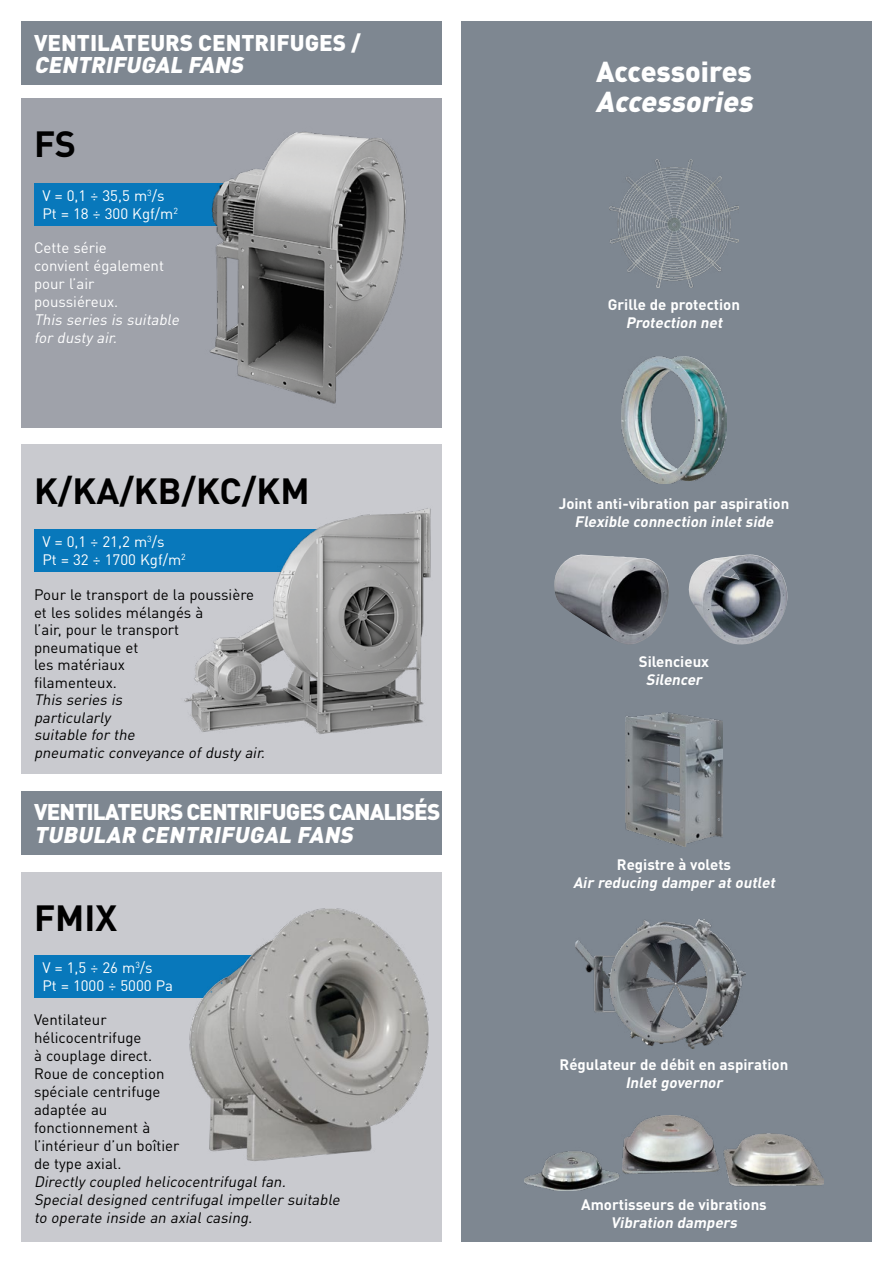
<style>
.page{position:relative;width:893px;height:1263px;background:#fff}
.page>*{position:absolute;margin:0;border:0;box-sizing:border-box;transform-origin:0 0}
.t1{font:700 36px "DIN Pro";color:#000}
.t2{font:900 28.5px "DIN Pro";color:#fff}
.t3{font:italic 900 28.5px "DIN Pro";color:#fff}
.t4{font:italic 900 22.5px "DIN Pro";color:#fff}
.t5{font:900 22.5px "DIN Pro";letter-spacing:-.04em;color:#fff}
.t6{font:900 22.5px "DIN Pro";color:#fff}
.t7{font:15px/18px "DIN Pro";color:#000}
.t8{font:italic 15px/17.5px "DIN Pro";color:#000}
.t9{font:15px/18px "DIN Pro";color:#fff}
.t10{font:700 15px "DIN Pro";color:#fff}
.t11{font:italic 700 15px "DIN Pro";color:#fff}
.t12{font:italic 15px/18px "DIN Pro";color:#fff}
</style>
<div class="page">
<div style="left:461px;top:21px;width:411px;height:1221px;background:#7e8791"></div>
<div style="left:21px;top:791px;width:421px;height:64px;background:#7e8791"></div>
<div style="left:21px;top:444px;width:421px;height:330px;background:#c9cacf"></div>
<div style="left:34px;top:529px;width:308px;height:43px;background:#0878bb"></div>
<div style="left:21px;top:98px;width:421px;height:329px;background:#9fa2aa"></div>
<div style="left:34px;top:183px;width:189px;height:42px;background:#0878bb"></div>
<img style="left:201px;top:132px;width:205px;height:272px">
<img style="left:184px;top:508px;width:247px;height:226px">
<img style="left:575px;top:919px;width:170px;height:130px">
<img style="left:621px;top:356px;width:106px;height:128px">
<img style="left:609px;top:160px;width:130px;height:127px">
<img style="left:625px;top:713px;width:98px;height:133px">
<img style="left:525px;top:1116px;width:298px;height:75px">
<img style="left:554px;top:554px;width:115px;height:90px">
<img style="left:692px;top:554px;width:58px;height:21px">
<div style="left:21px;top:872px;width:421px;height:370px;background:#c9cacf"></div>
<div style="left:34px;top:955px;width:308px;height:42px;background:#0878bb"></div>
<img style="left:184px;top:908px;width:245px;height:253px">
<div style="left:21px;top:21px;width:421px;height:64px;background:#7e8791"></div>
<h3 class="t6" style="left:34px;top:27px;width:328px">VENTILATEURS CENTRIFUGES /</h3>
<h3 class="t4" style="left:34px;top:50px;width:216px">CENTRIFUGAL FANS</h3>
<h1 class="t1" style="left:34px;top:120px;width:44px">FS</h1>
<p class="t9" style="left:43px;top:186px;width:137px">V = 0,1 ÷ 35,5 m<sup>3</sup>/s<br>Pt = 18 ÷ 300 Kgf/m<sup>2</sup></p>
<p class="t9" style="left:34px;top:238px;width:132px">Cette série convient également pour l’air poussiéreux.</p>
<p class="t12" style="left:34px;top:310px;width:150px">This series is suitable for dusty air.</p>
<h1 class="t1" style="left:34px;top:466px;width:277px">K/KA/KB/KC/KM</h1>
<p class="t9" style="left:43px;top:532px;width:145px">V = 0,1 ÷ 21,2 m<sup>3</sup>/s<br>Pt = 32 ÷ 1700 Kgf/m<sup>2</sup></p>
<p class="t7" style="left:34px;top:585px;width:222px;line-height:17.5px">Pour le transport de la poussière et les solides mélangés à<br>l’air, pour le transport pneumatique et<br>les matériaux<br>filamenteux.</p>
<p class="t8" style="left:34px;top:690px;width:236px">This series is<br>particularly<br>suitable for the<br>pneumatic conveyance ofdusty air.</p>
<h3 class="t5" style="left:34px;top:797px;width:408px">VENTILATEURS CENTRIFUGES CANALISÉS</h3>
<h3 class="t4" style="left:34px;top:819px;width:325px">TUBULAR CENTRIFUGAL FANS</h3>
<h1 class="t1" style="left:34px;top:894px;width:85px">FMIX</h1>
<p class="t9" style="left:43px;top:958px;width:132px">V = 1,5 ÷ 26 m<sup>3</sup>/s<br>Pt = 1000 ÷ 5000 Pa</p>
<p class="t7" style="left:34px;top:1010px;width:147px">Ventilateur hélicocentrifuge<br>à couplage direct.<br>Roue de conception spéciale centrifuge adaptée au fonctionnement à l’intérieur d’un boîtier de type axial.</p>
<p class="t8" style="left:34px;top:1172px;width:311px;line-height:18px">Directly coupled helicocentrifugalfan.<br>Specialdesigned centrifugalimpeller suitable to operate inside an axialcasing.</p>
<h2 class="t2" style="left:596px;top:53px;width:157px">Accessoires</h2>
<h2 class="t3" style="left:596px;top:83px;width:165px">Accessories</h2>
<p class="t10" style="left:608px;top:295px;width:134px">Grille de protection</p>
<p class="t11" style="left:626px;top:313px;width:102px">Protection net</p>
<p class="t10" style="left:559px;top:493px;width:232px">Joint anti-vibration par aspiration</p>
<p class="t11" style="left:574px;top:511px;width:204px">Flexible connection inletside</p>
<p class="t10" style="left:639px;top:651px;width:72px">Silencieux</p>
<p class="t11" style="left:646px;top:669px;width:61px">Silencer</p>
<p class="t10" style="left:617px;top:854px;width:116px">Registre à volets</p>
<p class="t11" style="left:573px;top:872px;width:207px">Air reducing damper atoutlet</p>
<p class="t10" style="left:560px;top:1054px;width:230px">Régulateur de débit en aspiration</p>
<p class="t11" style="left:625px;top:1072px;width:102px">Inletgovernor</p>
<p class="t10" style="left:581px;top:1194px;width:187px">Amortisseurs de vibrations</p>
<p class="t11" style="left:611px;top:1212px;width:131px">Vibration dampers</p>
</div>
